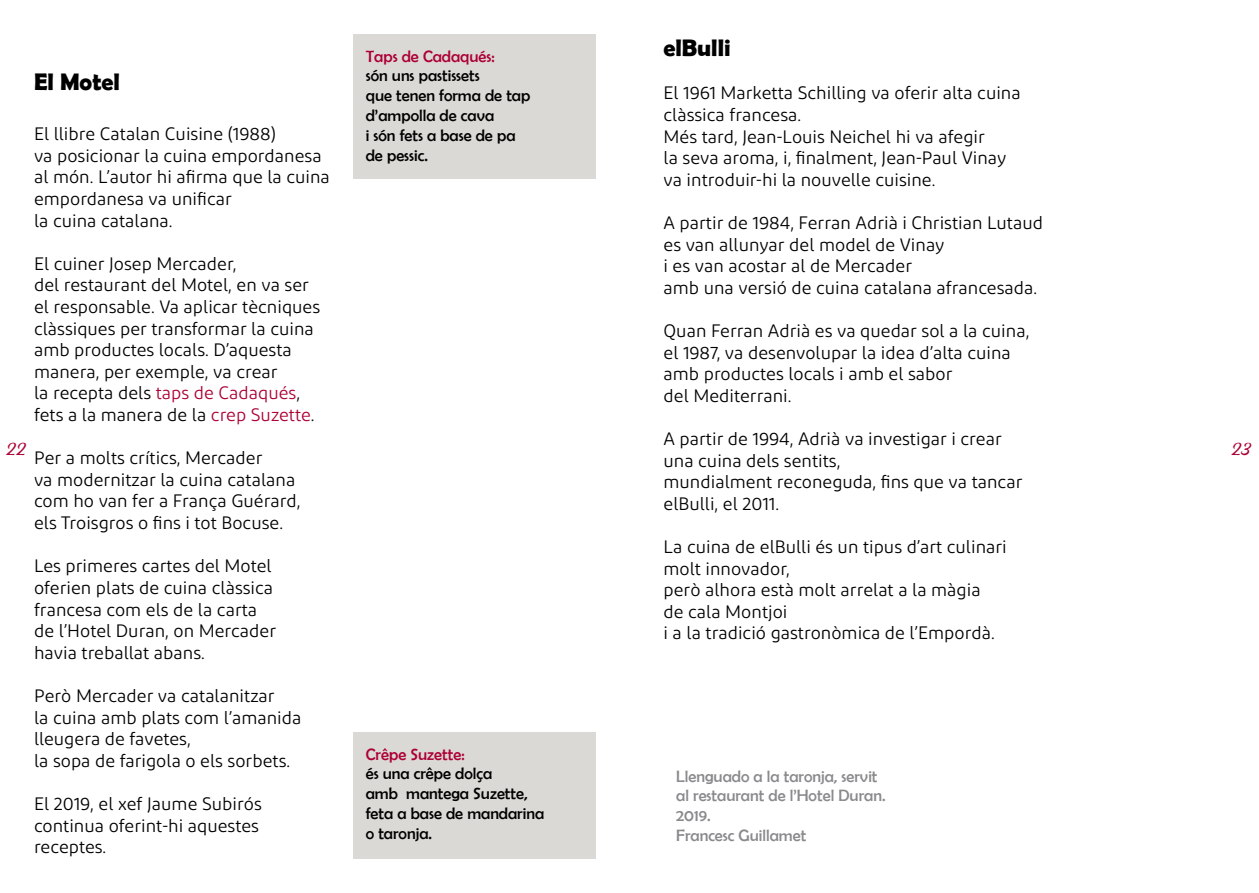
<style>
.page{position:relative;width:1259px;height:893px;background:#fff}
.page>*{position:absolute;margin:0;border:0;box-sizing:border-box;transform-origin:0 0}
.t1{font:700 24px "Berlin Sans FB Demi";color:#000}
.t2{font:18px/21.6px "Diodrum";color:#000}
.t3{font:16.5px/19.8px "Berlin Sans FB";color:#000}
.t4{font:16.5px/19.8px "Berlin Sans FB";color:#8a8a8d}
.t5{font:16.5px "Berlin Sans FB";color:#ac0033}
.t6{font:15px "Bernadette Rough";color:#ac0033}
.s1{color:#ac0033}
</style>
<div class="page">
<div style="left:353px;top:34px;width:242px;height:145px;background:#dbd9d6"></div>
<div style="left:353px;top:732px;width:242px;height:127px;background:#dbd9d6"></div>
<h1 class="t1" style="left:663px;top:34px;width:69px">elBulli</h1>
<p class="t2" style="left:663px;top:82px;width:359px">El 1961 Marketta Schilling va oferir alta cuina clàssica francesa.<br>Més tard, Jean-Louis Neichel hi va afegir<br>la seva aroma, i, finalment, Jean-Paul Vinay va introduir-hi la nouvelle cuisine.</p>
<p class="t2" style="left:663px;top:212px;width:381px">A partir de 1984, Ferran Adrià i Christian Lutaud es van allunyar del model de Vinay<br>i es van acostar al de Mercader<br>amb una versió de cuina catalana afrancesada.</p>
<p class="t2" style="left:663px;top:320px;width:367px">Quan Ferran Adrià es va quedar sol a la cuina, el 1987, va desenvolupar la idea d’alta cuina amb productes locals i amb el sabor<br>del Mediterrani.</p>
<p class="t2" style="left:663px;top:428px;width:360px">A partir de 1994, Adrià va investigar i crear una cuina dels sentits,<br>mundialment reconeguda, fins que va tancar elBulli, el 2011.</p>
<p class="t2" style="left:663px;top:536px;width:345px">La cuina de elBulli és un tipus d’art culinari molt innovador,<br>però alhora està molt arrelat a la màgia<br>de cala Montjoi<br>i a la tradició gastronòmica de l’Empordà.</p>
<p class="t5" style="left:366px;top:47px;width:130px">Taps de Cadaqués:</p>
<p class="t3" style="left:366px;top:66px;width:166px">són uns pastissets<br>que tenen forma de tap d’ampolla de cava<br>i són fets a base de pa de pessic.</p>
<h1 class="t1" style="left:34px;top:68px;width:87px">El Motel</h1>
<p class="t2" style="left:34px;top:123px;width:297px">El llibre Catalan Cuisine (1988)<br>va posicionar la cuina empordanesa al món. L’autor hi afirma que la cuina empordanesa va unificar<br>la cuina catalana.</p>
<p class="t2" style="left:34px;top:252px;width:288px">El cuiner Josep Mercader,<br>del restaurant del Motel, en va ser el responsable. Va aplicar tècniques clàssiques per transformar la cuina amb productes locals. D’aquesta manera, per exemple, va crear<br>la recepta dels <span class="s1">taps de Cadaqués</span>, fets a la manera de la <span class="s1">crep Suzette</span>.</p>
<p class="t2" style="left:34px;top:447px;width:268px">Per a molts crítics, Mercader<br>va modernitzar la cuina catalana com ho van fer a França Guérard, els Troisgros o fins i tot Bocuse.</p>
<p class="t2" style="left:34px;top:555px;width:244px">Les primeres cartes del Motel oferien plats de cuina clàssica francesa com els de la carta de l’Hotel Duran, on Mercader havia treballat abans.</p>
<p class="t2" style="left:34px;top:684px;width:269px">Però Mercader va catalanitzar<br>la cuina amb plats com l’amanida lleugera de favetes,<br>la sopa de farigola o els sorbets.</p>
<p class="t2" style="left:34px;top:792px;width:229px">El 2019, el xef Jaume Subirós continua oferint-hi aquestes receptes.</p>
<p class="t6" style="left:7px;top:437px;width:21px">22</p>
<p class="t6" style="left:1232px;top:437px;width:21px">23</p>
<p class="t5" style="left:366px;top:745px;width:100px">Crêpe Suzette:</p>
<p class="t3" style="left:366px;top:764px;width:180px">és una crêpe dolça<br>amb mantega Suzette, feta a base de mandarina o taronja.</p>
<p class="t4" style="left:676px;top:766px;width:211px">Llenguado a la taronja, servit al restaurant de l’Hotel Duran.<br>2019.<br>Francesc Guillamet</p>
</div>
